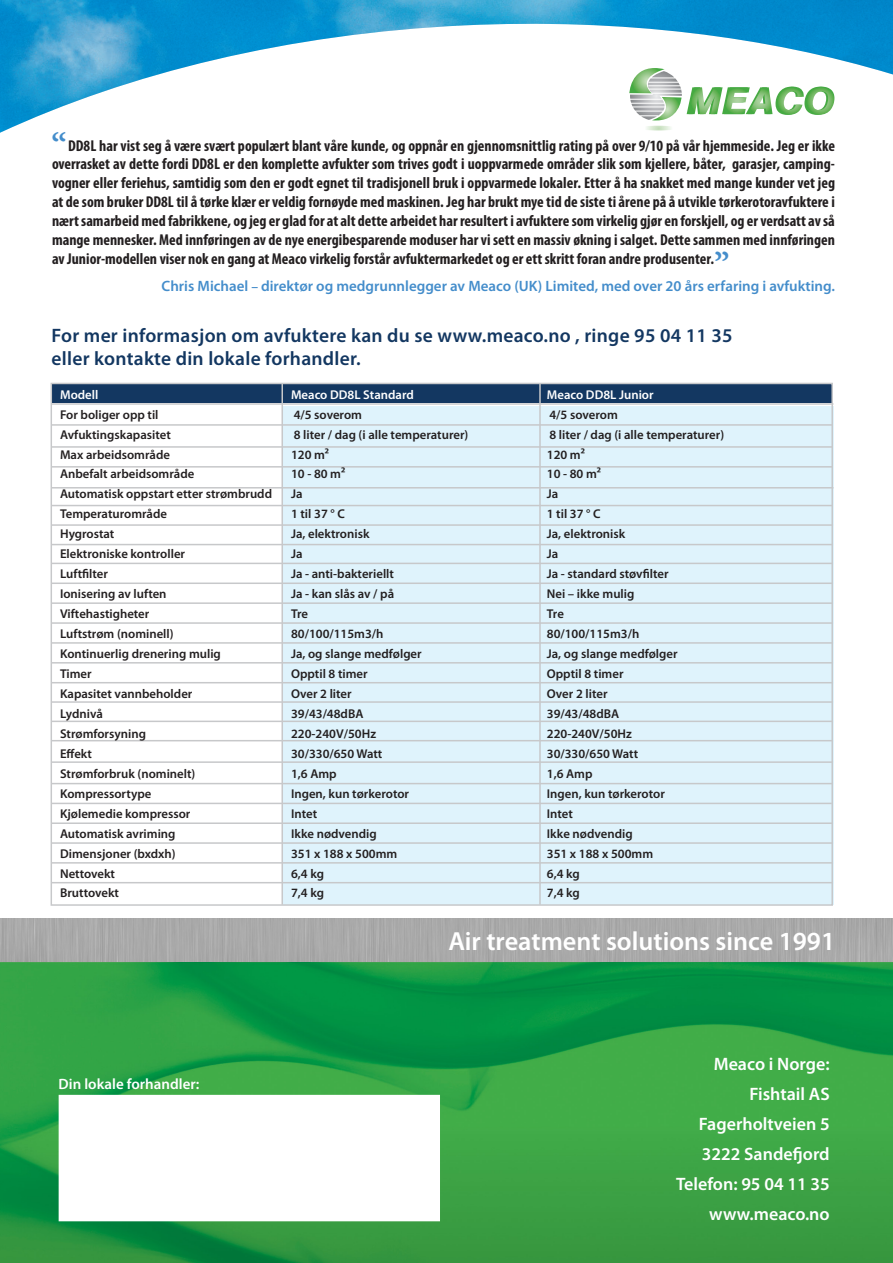
<style>
.page{position:relative;width:893px;height:1263px;background:#fff}
.page>*{position:absolute;margin:0;border:0;box-sizing:border-box;transform-origin:0 0}
.t1{font:600 36px "Minion Pro";color:#448dcb}
.t2{font:600 26.25px "Myriad Pro";color:#fff}
.t3{font:600 19.5px "Myriad Pro";letter-spacing:.015em;color:#133761}
.t4{font:600 18px "Myriad Pro";color:#fff}
.t5{font:700 condensed 15.75px/18.9px "Myriad Pro";color:#231f20;text-align:justify}
.t6{font:600 15px "Myriad Pro";color:#448dcb}
.t7{font:600 15px "Myriad Pro";color:#fff}
.t8{font:600 12.75px "Myriad Pro";color:#231f20}
.t9{font:600 12.75px "Myriad Pro";color:#fff}
.s1{font-size:13.5px}
</style>
<div class="page">
<img style="left:0;top:0;width:893px;height:133px">
<svg style="left:629px;top:68px;width:205px;height:62px"></svg>
<div style="left:0;top:918px;width:893px;height:44px;background:#a9a9a9"></div>
<div style="left:52px;top:383px;width:781px;height:20px;background:#133761"></div>
<div style="left:281px;top:406px;width:552px;height:499px;background:#dff3fc"></div>
<img style="left:0;top:962px;width:893px;height:301px">
<div style="left:59px;top:1095px;width:381px;height:126px;background:#fff"></div>
<hr style="left:281px;top:383px;width:2px;height:522px;background:#c7c8ca">
<hr style="left:539px;top:383px;width:2px;height:522px;background:#c7c8ca">
<hr style="left:51px;top:403px;width:782px;height:2px;background:#c7c8ca">
<hr style="left:51px;top:424px;width:782px;height:2px;background:#c7c8ca">
<hr style="left:51px;top:446px;width:782px;height:2px;background:#c7c8ca">
<hr style="left:51px;top:487px;width:782px;height:1px;background:#c7c8ca">
<hr style="left:51px;top:466px;width:782px;height:2px;background:#c7c8ca">
<hr style="left:52px;top:505px;width:781px;height:1px;background:#c7c8ca">
<hr style="left:52px;top:544px;width:781px;height:1px;background:#c7c8ca">
<hr style="left:52px;top:662px;width:781px;height:1px;background:#c7c8ca">
<hr style="left:52px;top:642px;width:781px;height:2px;background:#c7c8ca">
<hr style="left:52px;top:622px;width:781px;height:2px;background:#c7c8ca">
<hr style="left:51px;top:602px;width:782px;height:2px;background:#c7c8ca">
<hr style="left:52px;top:582px;width:781px;height:2px;background:#c7c8ca">
<hr style="left:52px;top:563px;width:781px;height:1px;background:#c7c8ca">
<hr style="left:52px;top:524px;width:781px;height:2px;background:#c7c8ca">
<hr style="left:52px;top:761px;width:781px;height:2px;background:#c7c8ca">
<hr style="left:52px;top:740px;width:781px;height:1px;background:#c7c8ca">
<hr style="left:52px;top:721px;width:781px;height:1px;background:#c7c8ca">
<hr style="left:52px;top:701px;width:781px;height:2px;background:#c7c8ca">
<hr style="left:52px;top:682px;width:781px;height:1px;background:#c7c8ca">
<hr style="left:52px;top:882px;width:781px;height:1px;background:#c7c8ca">
<hr style="left:52px;top:862px;width:781px;height:2px;background:#c7c8ca">
<hr style="left:52px;top:842px;width:781px;height:2px;background:#c7c8ca">
<hr style="left:52px;top:822px;width:781px;height:2px;background:#c7c8ca">
<hr style="left:52px;top:803px;width:780px;height:1px;background:#c7c8ca">
<hr style="left:52px;top:783px;width:781px;height:1px;background:#c7c8ca">
<p class="t1" style="left:67px;top:153px;width:17px;rotate:-180deg">”</p>
<p class="t5" style="left:52px;top:136px;width:784px;text-indent:16px">DD8L har vist seg å være svært populært blant våre kunde, og oppnår en gjennomsnittlig rating på over 9/10 på vår hjemmeside. Jeg er ikke overrasket av dette fordi DD8L er den komplette avfukter som trives godt i uoppvarmede områder slik som kjellere, båter, garasjer, camping&shy;vogner eller feriehus, samtidig som den er godt egnet til tradisjonell bruk i oppvarmede lokaler. Etter å ha snakket med mange kunder vet jeg at de som bruker DD8L til å tørke klær er veldig fornøyde med maskinen. Jeg har brukt mye tid de siste ti årene på å utvikle tørkerotoravfuktere i nært samarbeid med fabrikkene, og jeg er glad for at alt dette arbeidet har resultert i avfuktere som virkelig gjør en forskjell, og er verdsatt av så mange mennesker. Med innføringen av de nye energibesparende moduser har vi sett en massiv økning i salget. Dette sammen med innføringen av Junior-modellen viser nok en gang at Meaco virkelig forstår avfuktermarkedet og er ett skritt foran andre produsenter.</p>
<p class="t6" style="left:162px;top:276px;width:675px">Chris Michael <span class="s1">–</span> direktør og medgrunnlegger av Meaco (UK) Limited, med over 20 års erfaring i avfukting.</p>
<p class="t3" style="left:52px;top:323px;width:683px">For mer informasjon om avfuktere kan du se www.meaco.no , ringe 95 04 11 35</p>
<p class="t3" style="left:52px;top:346px;width:311px">eller kontakte din lokale forhandler.</p>
<p class="t9" style="left:291px;top:386px;width:124px">Meaco DD8L Standard</p>
<p class="t8" style="left:294px;top:406px;width:70px">4/5 soverom</p>
<p class="t8" style="left:294px;top:426px;width:176px">8 liter / dag (i alle temperaturer)</p>
<p class="t8" style="left:291px;top:446px;width:40px">120 m²</p>
<p class="t8" style="left:291px;top:466px;width:56px">10 - 80 m²</p>
<p class="t8" style="left:291px;top:486px;width:13px">Ja</p>
<p class="t8" style="left:291px;top:506px;width:55px">1 til 37 ° C</p>
<p class="t8" style="left:291px;top:526px;width:80px">Ja, elektronisk</p>
<p class="t8" style="left:291px;top:546px;width:13px">Ja</p>
<p class="t8" style="left:291px;top:566px;width:105px">Ja - anti-bakteriellt</p>
<p class="t8" style="left:291px;top:586px;width:105px">Ja - kan slås av / på</p>
<p class="t8" style="left:291px;top:606px;width:19px">Tre</p>
<p class="t8" style="left:291px;top:626px;width:94px">80/100/115m3/h</p>
<p class="t8" style="left:291px;top:646px;width:132px">Ja, og slange medfølger</p>
<p class="t8" style="left:291px;top:666px;width:78px">Opptil 8 timer</p>
<p class="t8" style="left:291px;top:685px;width:62px">Over 2 liter</p>
<p class="t8" style="left:291px;top:705px;width:74px">39/43/48dBA</p>
<p class="t8" style="left:291px;top:725px;width:87px">220-240V/50Hz</p>
<p class="t8" style="left:291px;top:745px;width:93px">30/330/650 Watt</p>
<p class="t8" style="left:291px;top:765px;width:47px">1,6 Amp</p>
<p class="t8" style="left:291px;top:785px;width:120px">Ingen, kun tørkerotor</p>
<p class="t8" style="left:291px;top:805px;width:28px">Intet</p>
<p class="t8" style="left:291px;top:825px;width:87px">Ikke nødvendig</p>
<p class="t8" style="left:291px;top:845px;width:108px">351 x 188 x 500mm</p>
<p class="t8" style="left:291px;top:865px;width:35px">6,4 kg</p>
<p class="t8" style="left:291px;top:885px;width:35px">7,4 kg</p>
<p class="t1" style="left:714px;top:240px;width:17px">”</p>
<p class="t9" style="left:60px;top:386px;width:40px">Modell</p>
<p class="t8" style="left:60px;top:406px;width:100px">For boliger opp til</p>
<p class="t8" style="left:60px;top:426px;width:112px">Avfuktingskapasitet</p>
<p class="t8" style="left:60px;top:446px;width:111px">Max arbeidsområde</p>
<p class="t8" style="left:60px;top:466px;width:136px">Anbefalt arbeidsområde</p>
<p class="t8" style="left:60px;top:486px;width:213px">Automatisk oppstart etter strømbrudd</p>
<p class="t8" style="left:60px;top:506px;width:109px">Temperaturområde</p>
<p class="t8" style="left:60px;top:526px;width:56px">Hygrostat</p>
<p class="t8" style="left:60px;top:546px;width:127px">Elektroniske kontroller</p>
<p class="t8" style="left:60px;top:566px;width:50px">Luftfilter</p>
<p class="t8" style="left:60px;top:586px;width:108px">Ionisering av luften</p>
<p class="t8" style="left:60px;top:606px;width:91px">Viftehastigheter</p>
<p class="t8" style="left:60px;top:626px;width:115px">Luftstrøm (nominell)</p>
<p class="t8" style="left:60px;top:646px;width:162px">Kontinuerlig drenering mulig</p>
<p class="t8" style="left:60px;top:666px;width:33px">Timer</p>
<p class="t8" style="left:60px;top:685px;width:134px">Kapasitet vannbeholder</p>
<p class="t8" style="left:60px;top:705px;width:44px">Lydnivå</p>
<p class="t8" style="left:60px;top:725px;width:87px">Strømforsyning</p>
<p class="t8" style="left:60px;top:745px;width:33px">Effekt</p>
<p class="t8" style="left:60px;top:765px;width:137px">Strømforbruk (nominelt)</p>
<p class="t8" style="left:60px;top:785px;width:93px">Kompressortype</p>
<p class="t8" style="left:60px;top:805px;width:132px">Kjølemedie kompressor</p>
<p class="t8" style="left:60px;top:825px;width:117px">Automatisk avriming</p>
<p class="t8" style="left:60px;top:845px;width:117px">Dimensjoner (bxdxh)</p>
<p class="t8" style="left:60px;top:865px;width:57px">Nettovekt</p>
<p class="t8" style="left:60px;top:885px;width:60px">Bruttovekt</p>
<p class="t9" style="left:547px;top:386px;width:108px">Meaco DD8L Junior</p>
<p class="t8" style="left:549px;top:406px;width:70px">4/5 soverom</p>
<p class="t8" style="left:549px;top:426px;width:176px">8 liter / dag (i alle temperaturer)</p>
<p class="t8" style="left:547px;top:446px;width:40px">120 m²</p>
<p class="t8" style="left:547px;top:466px;width:56px">10 - 80 m²</p>
<p class="t8" style="left:547px;top:486px;width:13px">Ja</p>
<p class="t8" style="left:547px;top:506px;width:55px">1 til 37 ° C</p>
<p class="t8" style="left:547px;top:526px;width:80px">Ja, elektronisk</p>
<p class="t8" style="left:547px;top:546px;width:13px">Ja</p>
<p class="t8" style="left:547px;top:566px;width:123px">Ja - standard støvfilter</p>
<p class="t8" style="left:547px;top:586px;width:89px">Nei – ikke mulig</p>
<p class="t8" style="left:547px;top:606px;width:19px">Tre</p>
<p class="t8" style="left:547px;top:626px;width:94px">80/100/115m3/h</p>
<p class="t8" style="left:547px;top:646px;width:132px">Ja, og slange medfølger</p>
<p class="t8" style="left:547px;top:666px;width:78px">Opptil 8 timer</p>
<p class="t8" style="left:547px;top:685px;width:62px">Over 2 liter</p>
<p class="t8" style="left:547px;top:705px;width:74px">39/43/48dBA</p>
<p class="t8" style="left:547px;top:725px;width:87px">220-240V/50Hz</p>
<p class="t8" style="left:547px;top:745px;width:93px">30/330/650 Watt</p>
<p class="t8" style="left:547px;top:765px;width:47px">1,6 Amp</p>
<p class="t8" style="left:547px;top:785px;width:120px">Ingen, kun tørkerotor</p>
<p class="t8" style="left:547px;top:805px;width:28px">Intet</p>
<p class="t8" style="left:547px;top:825px;width:87px">Ikke nødvendig</p>
<p class="t8" style="left:547px;top:845px;width:108px">351 x 188 x 500mm</p>
<p class="t8" style="left:547px;top:865px;width:35px">6,4 kg</p>
<p class="t8" style="left:547px;top:885px;width:35px">7,4 kg</p>
<p class="t7" style="left:59px;top:1074px;width:142px">Din lokale forhandler:</p>
<p class="t2" style="left:448px;top:924px;width:388px">Air treatment solutions since 1991</p>
<p class="t4" style="left:714px;top:1052px;width:117px">Meaco i Norge:</p>
<p class="t4" style="left:749px;top:1082px;width:82px">Fishtail AS</p>
<p class="t4" style="left:699px;top:1112px;width:132px">Fagerholtveien 5</p>
<p class="t4" style="left:702px;top:1142px;width:129px">3222 Sandefjord</p>
<p class="t4" style="left:676px;top:1172px;width:155px">Telefon: 95 04 11 35</p>
<p class="t4" style="left:709px;top:1202px;width:122px">www.meaco.no</p>
</div>
